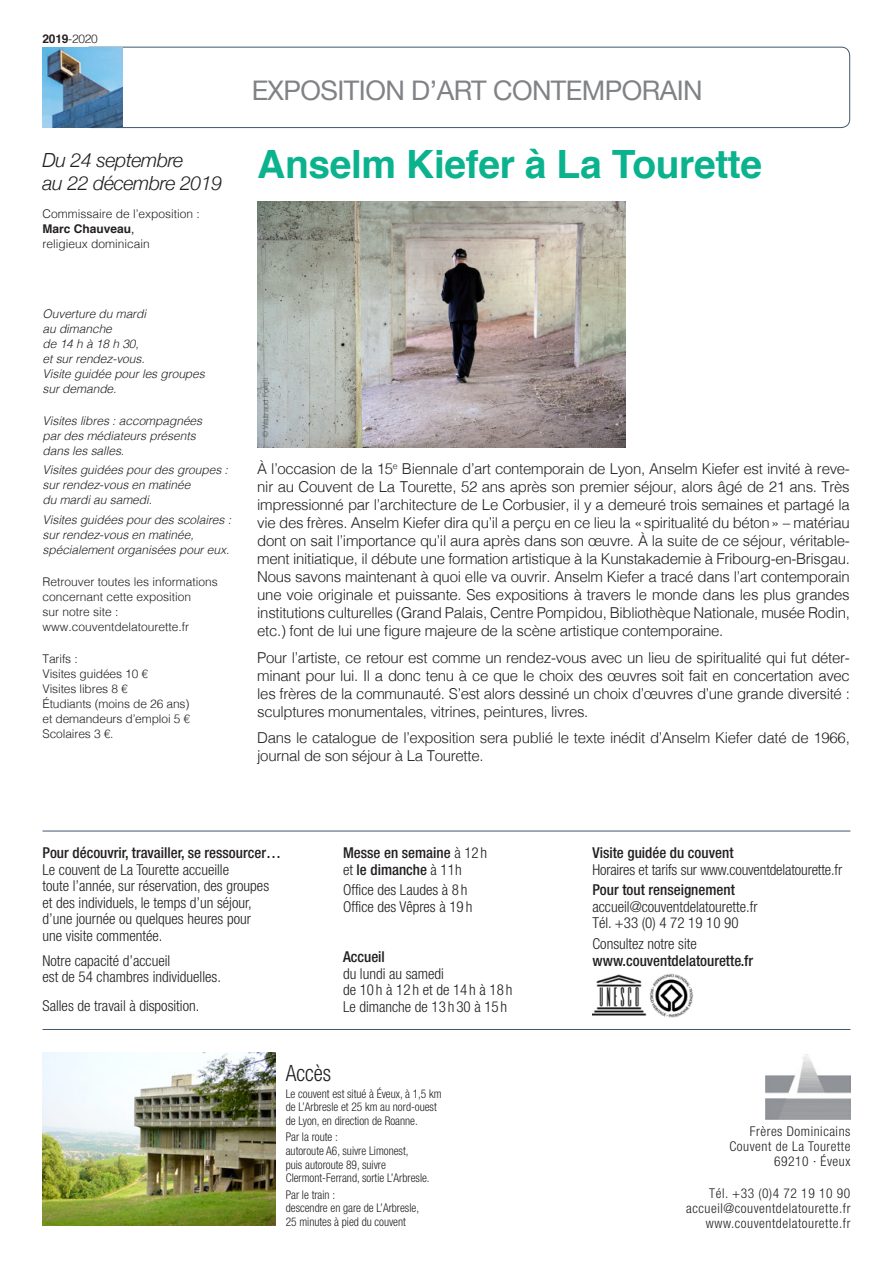
<style>
.page{position:relative;width:893px;height:1263px;background:#fff}
.page>*{position:absolute;margin:0;border:0;box-sizing:border-box;transform-origin:0 0}
.t1{font:700 39px "Helvetica";letter-spacing:-.01em;color:#0ab38d}
._02_Session1{font:27px "Helvetica Neue";letter-spacing:-.02em;color:#808285}
.t2{font:300 condensed 22.5px "Helvetica Neue";color:#231f20;scale:.95 1}
.Corps_du_texte{font:italic 300 19.5px "Helvetica Neue";letter-spacing:-.02em;color:#231f20}
.t3{font:300 15px/18px "Helvetica";letter-spacing:-.02em;color:#231f20;text-align:justify}
.Corps_du_texte-2{font:300 condensed 15px/16.5px "Helvetica Neue";color:#231f20}
.Corps_du_texte-3{font:500 condensed 15px/16.5px "Helvetica Neue";color:#231f20}
.t4{font:300 condensed 13.5px/15px "Helvetica Neue";letter-spacing:.04em;color:#231f20;text-align:right}
.Corps_du_texte-4{font:italic 300 12px/15px "Helvetica";letter-spacing:-.005em;color:#231f20}
.Corps_du_texte-5{font:300 12px/15px "Helvetica";color:#231f20}
.t5{font:300 condensed 12px/13.5px "Helvetica Neue";color:#231f20;scale:.95 1}
.Progr-RT{font:300 12px "Helvetica";color:#231f20}
.t6{font:300 7.5px "Helvetica";letter-spacing:-.005em;color:#808285}
.s1{font-weight:700}
.s2{font-weight:400}
.s3{font-weight:300}
.s4{font-weight:500}
</style>
<div class="page">
<img style="left:765px;top:1054px;width:85px;height:65px">
<hr style="left:43px;top:1029px;width:807px;height:1px;background:#3e586e">
<img style="left:43px;top:1053px;width:232px;height:173px">
<hr style="left:43px;top:831px;width:807px;height:1px;background:#3e586e">
<img style="left:592px;top:974px;width:102px;height:44px">
<div style="left:81px;top:47px;width:769px;height:81px;border:1px solid #3e586e;border-radius:9px"></div>
<img style="left:43px;top:48px;width:79px;height:80px">
<img style="left:257px;top:202px;width:368px;height:245px">
<p class="Progr-RT" style="left:43px;top:29px;width:57px"><span class="s1">2019</span>-2020</p>
<p class="_02_Session1" style="left:252px;top:71px;width:452px">EXPOSITION D’ART CONTEMPORAIN</p>
<p class="Corps_du_texte" style="left:43px;top:145px;width:142px">Du 24 septembre</p>
<p class="t1" style="left:257px;top:133px;width:506px">Anselm Kiefer à La Tourette</p>
<p class="Corps_du_texte" style="left:43px;top:167px;width:181px">au 22 décembre 2019</p>
<p class="Corps_du_texte-5" style="left:43px;top:205px;width:159px">Commissaire de l’exposition :<br><span class="s1">Marc Chauveau</span><span class="s2">,<br></span>religieux dominicain</p>
<p class="Corps_du_texte-4" style="left:43px;top:306px;width:105px">Ouverture du mardi au dimanche<br>de 14 h à 18 h 30, et sur rendez-vous.</p>
<p class="Corps_du_texte-4" style="left:43px;top:366px;width:164px">Visite guidée pour les groupes sur demande.</p>
<p class="Corps_du_texte-4" style="left:43px;top:413px;width:161px">Visites libres : accompagnées par des médiateurs présents dans les salles.</p>
<p class="Corps_du_texte-4" style="left:43px;top:462px;width:187px">Visites guidées pour des groupes : sur rendez-vous en matinée<br>du mardi au samedi.</p>
<p class="Corps_du_texte-4" style="left:43px;top:511px;width:190px">Visites guidées pour des scolaires : sur rendez-vous en matinée, spécialement organisées pour eux.</p>
<p class="Corps_du_texte-5" style="left:43px;top:573px;width:177px">Retrouver toutes les informations concernant cette exposition<br>sur notre site : www.couventdelatourette.fr</p>
<p class="Corps_du_texte-5" style="left:43px;top:650px;width:149px">Tarifs :<br>Visites guidées 10 €<br>Visites libres 8 €<br>Étudiants (moins de 26 ans) et demandeurs d’emploi 5 €<br>Scolaires 3 €.</p>
<p class="t6" style="left:259px;top:437px;width:61px;rotate:-90deg">© Waltraud Forelli</p>
<p class="t3" style="left:257px;top:459px;width:594px">À l’occasion de la 15<sup>e</sup> Biennale d’art contemporain de Lyon, Anselm Kiefer est invité à reve&shy;nir au Couvent de La Tourette, 52 ans après son premier séjour, alors âgé de 21 ans. Très impressionné par l’architecture de Le Corbusier, il y a demeuré trois semaines et partagé la vie des frères. Anselm Kiefer dira qu’il a perçu en ce lieu la «spiritualité du béton» – matériau dont on sait l’importance qu’il aura après dans son œuvre. À la suite de ce séjour, véritable&shy;ment initiatique, il débute une formation artistique à la Kunstakademie à Fribourg-en-Brisgau.<br>Nous savons maintenant à quoi elle va ouvrir. Anselm Kiefer a tracé dans l’art contemporain une voie originale et puissante. Ses expositions à travers le monde dans les plus grandes institutions culturelles (Grand Palais, Centre Pompidou, Bibliothèque Nationale, musée Rodin, etc.) font de lui une figure majeure de la scène artistique contemporaine.</p>
<p class="t3" style="left:257px;top:647px;width:594px">Pour l’artiste, ce retour est comme un rendez-vous avec un lieu de spiritualité qui fut déter&shy;minant pour lui. Il a donc tenu à ce que le choix des œuvres soit fait en concertation avec les frères de la communauté. S’est alors dessiné un choix d’œuvres d’une grande diversité : sculptures monumentales, vitrines, peintures, livres.</p>
<p class="t3" style="left:257px;top:728px;width:594px">Dans le catalogue de l’exposition sera publié le texte inédit d’Anselm Kiefer daté de 1966, journal de son séjour à La Tourette.</p>
<p class="Corps_du_texte-3" style="left:43px;top:844px;width:240px">Pour découvrir, travailler, se ressourcer…</p>
<p class="Corps_du_texte-2" style="left:43px;top:861px;width:228px">Le couvent de La Tourette accueille<br>toute l’année, sur réservation, des groupes et des individuels, le temps d’un séjour, d’une journée ou quelques heures pour une visite commentée.</p>
<p class="Corps_du_texte-2" style="left:43px;top:952px;width:180px">Notre capacité d’accueil<br>est de 54 chambres individuelles.</p>
<p class="Corps_du_texte-2" style="left:43px;top:998px;width:158px">Salles de travail à disposition.</p>
<p class="Corps_du_texte-3" style="left:343px;top:844px;width:146px">Messe en semaine <span class="s3">à 12 h et</span> le dimanche <span class="s3">à 11h</span></p>
<p class="Corps_du_texte-2" style="left:343px;top:882px;width:126px">Office des Laudes à 8 h</p>
<p class="Corps_du_texte-2" style="left:343px;top:898px;width:131px">Office des Vêpres à 19 h</p>
<p class="Corps_du_texte-2" style="left:343px;top:949px;width:171px"><span class="s4">Accueil<br></span>du lundi au samedi<br>de 10 h à 12 h et de 14 h à 18 h<br>Le dimanche de 13 h 30 à 15 h</p>
<h3 class="t2" style="left:286px;top:1060px;width:49px">Accès</h3>
<p class="t5" style="left:286px;top:1086px;width:166px">Le couvent est situé à Éveux, à 1,5 km de L’Arbresle et 25 km au nord-ouest de Lyon, en direction de Roanne.</p>
<p class="t5" style="left:286px;top:1130px;width:153px">Par la route :<br>autoroute A6, suivre Limonest,<br>puis autoroute 89, suivre<br>Clermont-Ferrand, sortie L’Arbresle.</p>
<p class="t5" style="left:286px;top:1188px;width:142px">Par le train :<br>descendre en gare de L’Arbresle,<br>25 minutes à pied du couvent</p>
<p class="Corps_du_texte-2" style="left:592px;top:844px;width:251px"><span class="s4">Visite guidée du couvent<br></span>Horaires et tarifs sur www.couventdelatourette.fr</p>
<p class="Corps_du_texte-3" style="left:592px;top:881px;width:144px">Pour tout renseignement</p>
<p class="Corps_du_texte-2" style="left:592px;top:898px;width:167px">accueil@couventdelatourette.fr</p>
<p class="Corps_du_texte-2" style="left:592px;top:914px;width:148px">Tél. +33 (0) 4 72 19 10 90</p>
<p class="Corps_du_texte-3" style="left:592px;top:935px;width:162px"><span class="s3">Consultez notre site </span>www.couventdelatourette.fr</p>
<p class="t4" style="left:729px;top:1124px;width:123px">Frères Dominicains<br>Couvent de La Tourette<br>69210 · Éveux</p>
<p class="t4" style="left:686px;top:1186px;width:166px">Tél. +33 (0)4 72 19 10 90 accueil@couventdelatourette.fr www.couventdelatourette.fr</p>
</div>
